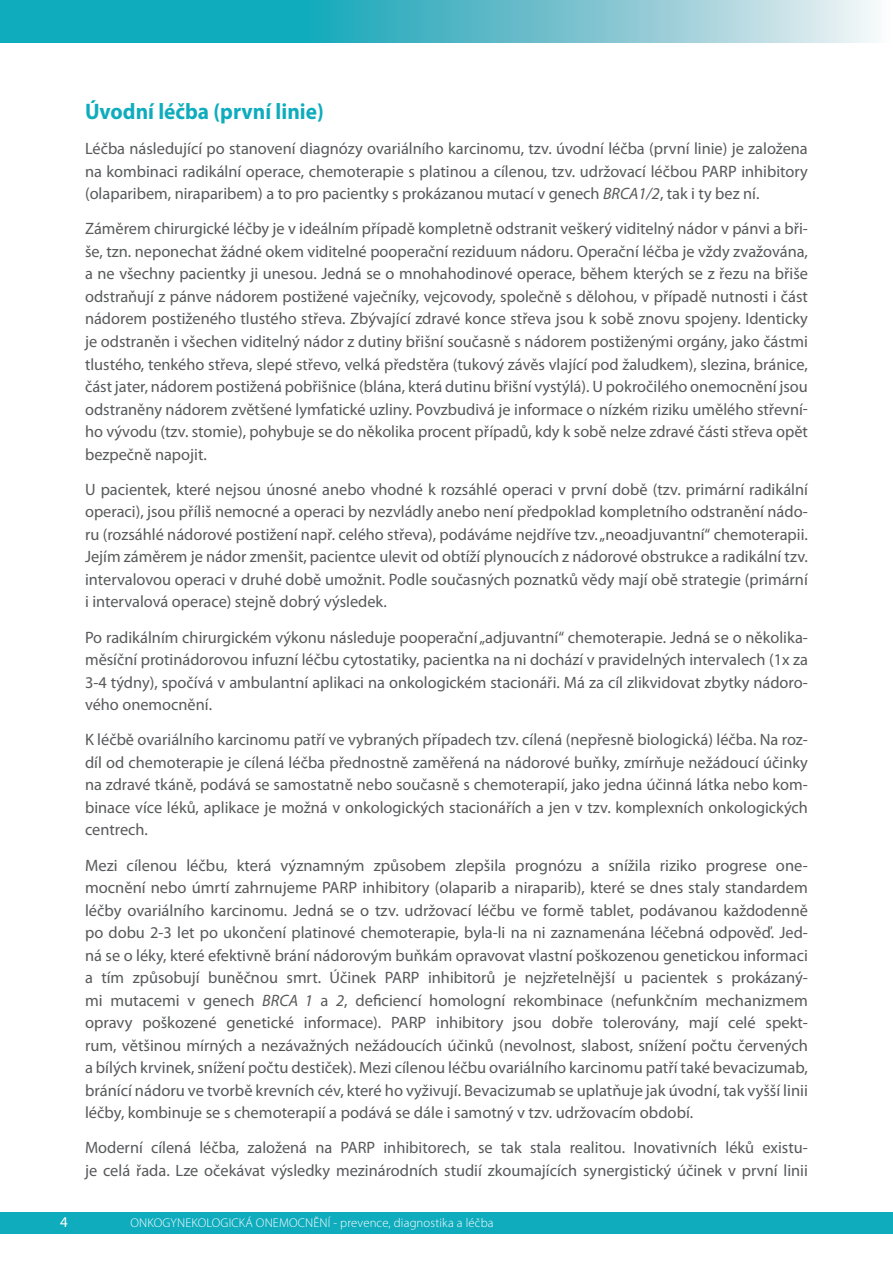
<style>
.page{position:relative;width:893px;height:1263px;background:#fff}
.page>*{position:absolute;margin:0;border:0;box-sizing:border-box;transform-origin:0 0}
.t1{font:700 22.5px "Myriad Pro";color:#0facbd;scale:.95 1}
.t2{font:16.5px/22.5px "Myriad Pro";color:#58595b;text-align:justify}
.t3{font:15px "Myriad Pro";color:#fff}
.t4{font:300 12.75px "Myriad Pro";letter-spacing:.01em;color:#fff}
.s1{font-style:italic}
</style>
<div class="page">
<svg style="left:0;top:0;width:875px;height:43px"></svg>
<div style="left:0;top:1212px;width:893px;height:21px;background:#0facbd"></div>
<h1 class="t1" style="left:85px;top:97px;width:253px">Úvodní léčba (první linie)</h1>
<p class="t2" style="left:85px;top:137px;width:724px">Léčba následující po stanovení diagnózy ovariálního karcinomu, tzv. úvodní léčba (první linie) je založena na kombinaci radikální operace, chemoterapie s platinou a cílenou, tzv. udržovací léčbou PARP inhibitory (olaparibem, niraparibem) a to pro pacientky s prokázanou mutací v genech <span class="s1">BRCA1/2</span>, tak i ty bez ní.</p>
<p class="t2" style="left:85px;top:217px;width:724px">Záměrem chirurgické léčby je v ideálním případě kompletně odstranit veškerý viditelný nádor v pánvi a bři&shy;še, tzn. neponechat žádné okem viditelné pooperační reziduum nádoru. Operační léčba je vždy zvažována, a ne všechny pacientky ji unesou. Jedná se o mnohahodinové operace, během kterých se z řezu na břiše odstraňují z pánve nádorem postižené vaječníky, vejcovody, společně s dělohou, v případě nutnosti i část nádorem postiženého tlustého střeva. Zbývající zdravé konce střeva jsou k sobě znovu spojeny. Identicky je odstraněn i všechen viditelný nádor z dutiny břišní současně s nádorem postiženými orgány, jako částmi tlustého, tenkého střeva, slepé střevo, velká předstěra (tukový závěs vlající pod žaludkem), slezina, bránice, část jater, nádorem postižená pobřišnice (blána, která dutinu břišní vystýlá). U pokročilého onemocnění jsou odstraněny nádorem zvětšené lymfatické uzliny. Povzbudivá je informace o nízkém riziku umělého střevní&shy;ho vývodu (tzv. stomie), pohybuje se do několika procent případů, kdy k sobě nelze zdravé části střeva opět bezpečně napojit.</p>
<p class="t2" style="left:85px;top:478px;width:724px">U pacientek, které nejsou únosné anebo vhodné k rozsáhlé operaci v první době (tzv. primární radikální operaci), jsou příliš nemocné a operaci by nezvládly anebo není předpoklad kompletního odstranění nádo&shy;ru (rozsáhlé nádorové postižení např. celého střeva), podáváme nejdříve tzv. „neoadjuvantní“ chemoterapii.<br>Jejím záměrem je nádor zmenšit, pacientce ulevit od obtíží plynoucích z nádorové obstrukce a radikální tzv. intervalovou operaci v druhé době umožnit. Podle současných poznatků vědy mají obě strategie (primární i intervalová operace) stejně dobrý výsledek.</p>
<p class="t2" style="left:85px;top:625px;width:724px">Po radikálním chirurgickém výkonu následuje pooperační „adjuvantní“ chemoterapie. Jedná se o několika&shy;měsíční protinádorovou infuzní léčbu cytostatiky, pacientka na ni dochází v pravidelných intervalech (1x za 3-4 týdny), spočívá v ambulantní aplikaci na onkologickém stacionáři. Má za cíl zlikvidovat zbytky nádoro&shy;vého onemocnění.</p>
<p class="t2" style="left:85px;top:728px;width:724px">K léčbě ovariálního karcinomu patří ve vybraných případech tzv. cílená (nepřesně biologická) léčba. Na roz&shy;díl od chemoterapie je cílená léčba přednostně zaměřená na nádorové buňky, zmírňuje nežádoucí účinky na zdravé tkáně, podává se samostatně nebo současně s chemoterapií, jako jedna účinná látka nebo kom&shy;binace více léků, aplikace je možná v onkologických stacionářích a jen v tzv. komplexních onkologických centrech.</p>
<p class="t2" style="left:85px;top:853px;width:724px">Mezi cílenou léčbu, která významným způsobem zlepšila prognózu a snížila riziko progrese one&shy;mocnění nebo úmrtí zahrnujeme PARP inhibitory (olaparib a niraparib), které se dnes staly standardem léčby ovariálního karcinomu. Jedná se o tzv. udržovací léčbu ve formě tablet, podávanou každodenně po dobu 2-3 let po ukončení platinové chemoterapie, byla-li na ni zaznamenána léčebná odpověď. Jed&shy;ná se o léky, které efektivně brání nádorovým buňkám opravovat vlastní poškozenou genetickou informaci a tím způsobují buněčnou smrt. Účinek PARP inhibitorů je nejzřetelnější u pacientek s prokázaný&shy;mi mutacemi v genech <span class="s1">BRCA 1</span> a <span class="s1">2</span>, deficiencí homologní rekombinace (nefunkčním mechanizmem opravy poškozené genetické informace). PARP inhibitory jsou dobře tolerovány, mají celé spekt&shy;rum, většinou mírných a nezávažných nežádoucích účinků (nevolnost, slabost, snížení počtu červených a bílých krvinek, snížení počtu destiček). Mezi cílenou léčbu ovariálního karcinomu patří také bevacizumab, bránící nádoru ve tvorbě krevních cév, které ho vyživují. Bevacizumab se uplatňuje jak úvodní, tak vyšší linii léčby, kombinuje se s chemoterapií a podává se dále i samotný v tzv. udržovacím období.</p>
<p class="t2" style="left:85px;top:1136px;width:724px">Moderní cílená léčba, založená na PARP inhibitorech, se tak stala realitou. Inovativních léků existu&shy;je celá řada. Lze očekávat výsledky mezinárodních studií zkoumajících synergistický účinek v první linii</p>
<p class="t3" style="left:60px;top:1212px;width:9px">4</p>
<p class="t4" style="left:130px;top:1215px;width:365px">ONKOGYNEKOLOGICKÁ ONEMOCNĚNÍ - prevence, diagnostika a léčba</p>
</div>
